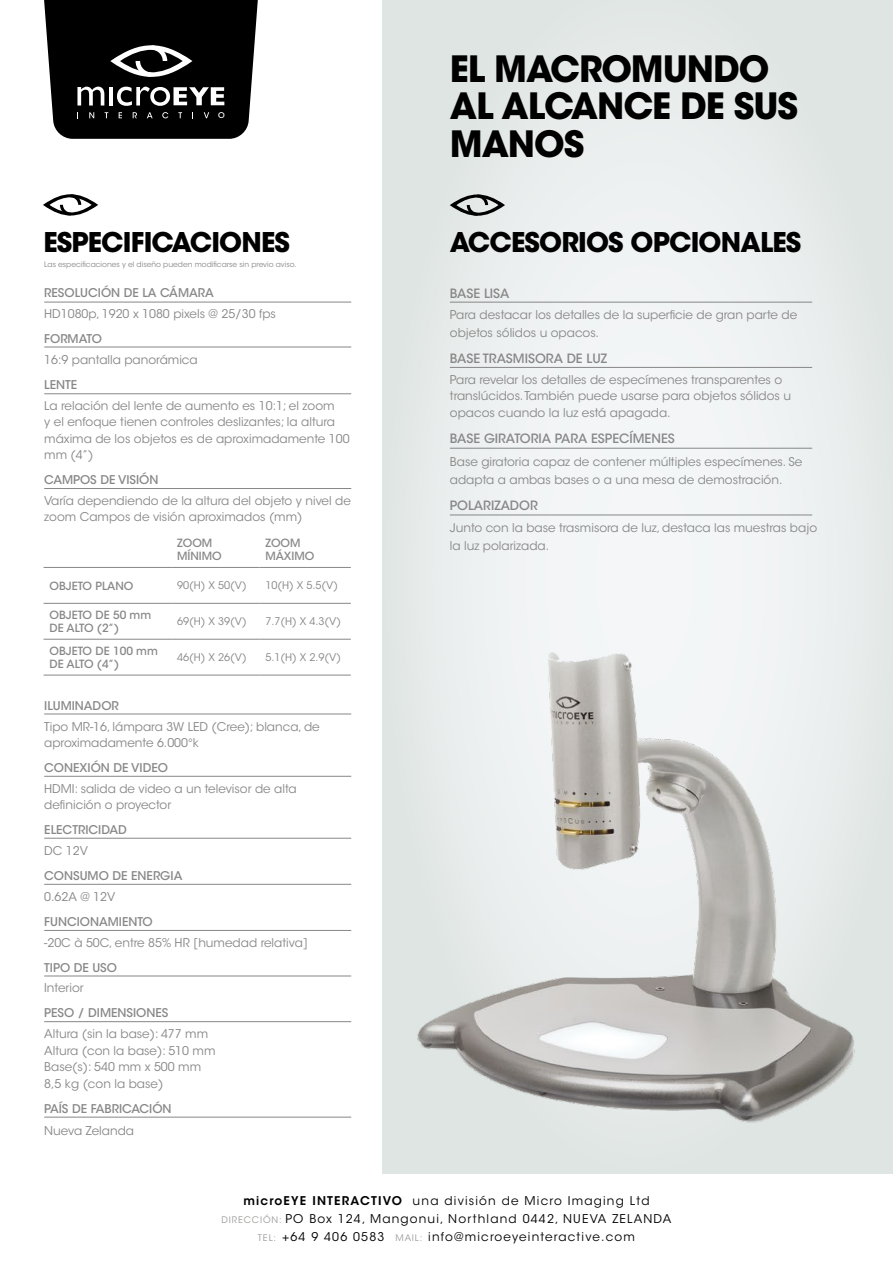
<style>
.page{position:relative;width:893px;height:1263px;background:#fff}
.page>*{position:absolute;margin:0;border:0;box-sizing:border-box;transform-origin:0 0}
.t1{font:700 36px/37.5px "ITC Avant Garde Std";letter-spacing:-.03em;color:#000}
.t2{font:700 27px "ITC Avant Garde Std";letter-spacing:-.03em;color:#000}
.t3{font:500 12.75px "ITC Avant Garde Std";color:#878787}
.t4{font:12px/16.5px "ITC Avant Garde Std";color:#878787}
.t5{font:500 12px "ITC Avant Garde Std";color:#878787}
.t6{font:12px "ITC Avant Garde Std";letter-spacing:.1em;color:#000}
.t7{font:500 11.25px "ITC Avant Garde Std";color:#878787}
.t8{font:10.5px "ITC Avant Garde Std";color:#878787}
.t9{font:500 7.8px "ITC Avant Garde Std";color:#fff}
.t10{font:7.5px "ITC Avant Garde Std";color:#878787}
.s1{font-weight:600}
.s2{font-size:9px;color:#9d9d9c}
</style>
<div class="page">
<div style="left:383px;top:0;width:510px;height:1174px;background:#dee5e3"></div>
<img style="left:382px;top:45px;width:474px;height:1128px">
<hr style="left:44px;top:567px;width:127px;height:1px;background:#878787">
<hr style="left:171px;top:567px;width:88px;height:1px;background:#878787">
<hr style="left:259px;top:567px;width:92px;height:1px;background:#878787">
<hr style="left:44px;top:603px;width:127px;height:1px;background:#878787">
<hr style="left:171px;top:603px;width:88px;height:1px;background:#878787">
<hr style="left:259px;top:603px;width:92px;height:1px;background:#878787">
<hr style="left:44px;top:639px;width:127px;height:1px;background:#878787">
<hr style="left:171px;top:639px;width:88px;height:1px;background:#878787">
<hr style="left:259px;top:639px;width:92px;height:1px;background:#878787">
<hr style="left:44px;top:675px;width:127px;height:1px;background:#878787">
<hr style="left:171px;top:675px;width:88px;height:1px;background:#878787">
<hr style="left:259px;top:675px;width:92px;height:1px;background:#878787">
<hr style="left:44px;top:1117px;width:307px;height:1px;background:#878787">
<hr style="left:44px;top:776px;width:307px;height:1px;background:#878787">
<hr style="left:44px;top:976px;width:307px;height:1px;background:#878787">
<hr style="left:44px;top:930px;width:307px;height:1px;background:#878787">
<hr style="left:44px;top:838px;width:307px;height:1px;background:#878787">
<hr style="left:44px;top:714px;width:307px;height:1px;background:#878787">
<hr style="left:44px;top:488px;width:307px;height:1px;background:#878787">
<hr style="left:44px;top:393px;width:307px;height:1px;background:#878787">
<hr style="left:44px;top:347px;width:307px;height:1px;background:#878787">
<hr style="left:44px;top:302px;width:307px;height:1px;background:#878787">
<svg style="left:43px;top:194px;width:55px;height:21px"></svg>
<svg style="left:450px;top:194px;width:55px;height:22px"></svg>
<hr style="left:450px;top:515px;width:362px;height:1px;background:#878787">
<hr style="left:450px;top:448px;width:362px;height:1px;background:#878787">
<hr style="left:450px;top:367px;width:362px;height:1px;background:#878787">
<hr style="left:450px;top:302px;width:362px;height:1px;background:#878787">
<hr style="left:44px;top:884px;width:307px;height:1px;background:#878787">
<hr style="left:44px;top:1021px;width:307px;height:1px;background:#878787">
<svg style="left:44px;top:0;width:214px;height:139px;background:#212121"></svg>
<p class="t9" style="left:218px;top:110px;width:8px">O</p>
<p class="t2" style="left:43px;top:225px;width:248px">ESPECIFICACIONES</p>
<p class="t10" style="left:44px;top:260px;width:254px">Las especificaciones y el diseño pueden modificarse sin previo aviso.</p>
<p class="t5" style="left:44px;top:286px;width:171px">RESOLUCIÓN DE LA CÁMARA</p>
<p class="t4" style="left:44px;top:306px;width:233px">HD1080p, 1920 x 1080 pixels @ 25/30 fps</p>
<p class="t5" style="left:44px;top:331px;width:59px">FORMATO</p>
<p class="t4" style="left:44px;top:351px;width:155px">16:9 pantalla panorámica</p>
<p class="t5" style="left:44px;top:377px;width:35px">LENTE</p>
<p class="t4" style="left:44px;top:397px;width:307px">La relación del lente de aumento es 10:1; el zoom<br>y el enfoque tienen controles deslizantes; la altura máxima de los objetos es de aproximadamente 100 mm (4”)</p>
<p class="t5" style="left:44px;top:472px;width:116px">CAMPOS DE VISIÓN</p>
<p class="t4" style="left:44px;top:492px;width:308px">Varía dependiendo de la altura del objeto y nivel de zoom Campos de visión aproximados (mm)</p>
<p class="t7" style="left:177px;top:536px;width:37px">ZOOM</p>
<p class="t7" style="left:177px;top:549px;width:46px">MÍNIMO</p>
<p class="t7" style="left:265px;top:536px;width:37px">ZOOM</p>
<p class="t7" style="left:265px;top:549px;width:50px">MÁXIMO</p>
<p class="t7" style="left:50px;top:578px;width:85px">OBJETO PLANO</p>
<p class="t8" style="left:177px;top:579px;width:71px">90(H) X 50(V)</p>
<p class="t8" style="left:265px;top:579px;width:74px">10(H) X 5.5(V)</p>
<p class="t7" style="left:50px;top:608px;width:103px">OBJETO DE 50 mm</p>
<p class="t7" style="left:50px;top:621px;width:71px">DE ALTO (2”)</p>
<p class="t8" style="left:177px;top:615px;width:71px">69(H) X 39(V)</p>
<p class="t8" style="left:265px;top:615px;width:77px">7.7(H) X 4.3(V)</p>
<p class="t7" style="left:50px;top:643px;width:110px">OBJETO DE 100 mm</p>
<p class="t7" style="left:50px;top:657px;width:71px">DE ALTO (4”)</p>
<p class="t8" style="left:177px;top:651px;width:71px">46(H) X 26(V)</p>
<p class="t8" style="left:265px;top:651px;width:77px">5.1(H) X 2.9(V)</p>
<p class="t5" style="left:44px;top:698px;width:76px">ILUMINADOR</p>
<p class="t4" style="left:44px;top:718px;width:277px">Tipo MR-16, lámpara 3W LED (Cree); blanca, de aproximadamente 6.000°k</p>
<p class="t5" style="left:44px;top:760px;width:125px">CONEXIÓN DE VIDEO</p>
<p class="t4" style="left:44px;top:780px;width:254px">HDMI: salida de video a un televisor de alta definición o proyector</p>
<p class="t5" style="left:44px;top:822px;width:84px">ELECTRICIDAD</p>
<p class="t4" style="left:44px;top:843px;width:45px">DC 12V</p>
<p class="t5" style="left:44px;top:868px;width:140px">CONSUMO DE ENERGIA</p>
<p class="t4" style="left:44px;top:888px;width:73px">0.62A @ 12V</p>
<p class="t5" style="left:44px;top:914px;width:110px">FUNCIONAMIENTO</p>
<p class="t4" style="left:44px;top:934px;width:266px">-20C à 50C, entre 85% HR [humedad relativa]</p>
<p class="t5" style="left:44px;top:960px;width:74px">TIPO DE USO</p>
<p class="t4" style="left:44px;top:980px;width:41px">Interior</p>
<p class="t5" style="left:44px;top:1005px;width:126px">PESO / DIMENSIONES</p>
<p class="t4" style="left:44px;top:1026px;width:165px">Altura (sin la base): 477 mm</p>
<p class="t4" style="left:44px;top:1042px;width:173px">Altura (con la base): 510 mm</p>
<p class="t4" style="left:44px;top:1059px;width:158px">Base(s): 540 mm x 500 mm</p>
<p class="t4" style="left:44px;top:1075px;width:121px">8,5 kg (con la base)</p>
<p class="t5" style="left:44px;top:1101px;width:129px">PAÍS DE FABRICACIÓN</p>
<p class="t4" style="left:44px;top:1122px;width:91px">Nueva Zelanda</p>
<p class="t1" style="left:450px;top:50px;width:321px">EL MACROMUNDO</p>
<p class="t1" style="left:450px;top:87px;width:350px">AL ALCANCE DE SUS<br>MANOS</p>
<p class="t2" style="left:450px;top:225px;width:353px">ACCESORIOS OPCIONALES</p>
<p class="t3" style="left:450px;top:285px;width:61px">BASE LISA</p>
<p class="t4" style="left:450px;top:305px;width:349px;line-height:18px">Para destacar los detalles de la superficie de gran parte de objetos sólidos u opacos.</p>
<p class="t3" style="left:450px;top:350px;width:159px">BASE TRASMISORA DE LUZ</p>
<p class="t4" style="left:450px;top:371px;width:343px">Para revelar los detalles de especímenes transparentes o translúcidos. También puede usarse para objetos sólidos u opacos cuando la luz está apagada.</p>
<p class="t3" style="left:450px;top:431px;width:226px">BASE GIRATORIA PARA ESPECÍMENES</p>
<p class="t4" style="left:450px;top:452px;width:354px;line-height:18px">Base giratoria capaz de contener múltiples especímenes. Se adapta a ambas bases o a una mesa de demostración.</p>
<p class="t3" style="left:450px;top:497px;width:89px">POLARIZADOR</p>
<p class="t4" style="left:450px;top:519px;width:369px;line-height:18px">Junto con la base trasmisora de luz, destaca las muestras bajo la luz polarizada.</p>
<p class="t6" style="left:243px;top:1193px;width:408px"><span class="s1">microEYE INTERACTIVO</span> una división de Micro Imaging Ltd</p>
<p class="t6" style="left:222px;top:1211px;width:451px"><span class="s2">DIRECCIÓN:</span> PO Box 124, Mangonui, Northland 0442, NUEVA ZELANDA</p>
<p class="t6" style="left:258px;top:1229px;width:379px"><span class="s2">TEL:</span> +64 9 406 0583 <span class="s2">MAIL:</span> info@microeyeinteractive.com</p>
</div>
